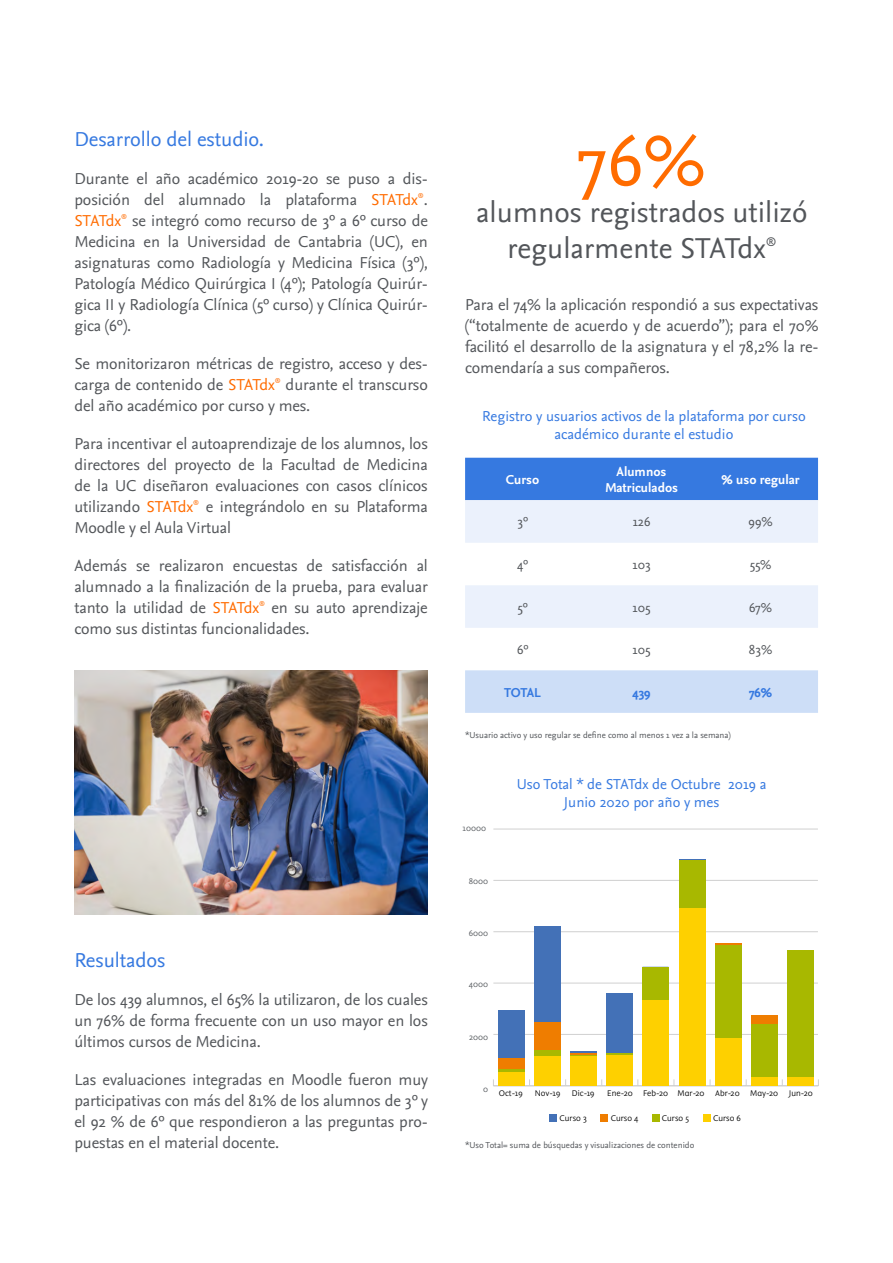
<style>
.page{position:relative;width:893px;height:1263px;background:#fff}
.page>*{position:absolute;margin:0;border:0;box-sizing:border-box;transform-origin:0 0}
.t1{font:75px "Nexus Sans Pro";color:#ff6c00}
.t2{font:30px/36px "Nexus Sans Pro";color:#53565a;text-align:center}
.t3{font:21px "Nexus Sans Pro";letter-spacing:-.005em;color:#3679e0}
.t4{font:16.5px/21px "Nexus Sans Pro";letter-spacing:-.005em;color:#53565a;text-align:justify}
.t5{font:15px/18px "Nexus Sans Pro";color:#3679e0;text-align:center}
.t6{font:700 13.5px/16.2px "Nexus Sans Pro";color:#fff;text-align:center}
.t7{font:13.5px "Nexus Sans Pro";color:#53565a}
.t8{font:700 13.5px "Nexus Sans Pro";color:#3679e0}
.t9{font:300 9.45px "Elsevier Display";color:#000}
.t10{font:300 9.45px "Elsevier Display";color:#52565a}
.t11{font:9px "Nexus Sans Pro";color:#53565a}
.s1{color:#ff6c00}
</style>
<div class="page">
<div style="left:465px;top:458px;width:353px;height:42px;background:#3679e0"></div>
<svg style="left:465px;top:500px;width:353px;height:128px;fill:#ebf1fc"></svg>
<div style="left:465px;top:670px;width:353px;height:43px;background:#cddef7"></div>
<img style="left:74px;top:671px;width:354px;height:243px">
<hr style="left:493px;top:1085px;width:325px;height:1px;background:#d0d0d0">
<hr style="left:493px;top:1034px;width:325px;height:1px;background:#d0d0d0">
<hr style="left:493px;top:983px;width:325px;height:1px;background:#d0d0d0">
<hr style="left:493px;top:931px;width:325px;height:1px;background:#d0d0d0">
<hr style="left:493px;top:880px;width:325px;height:1px;background:#d0d0d0">
<hr style="left:493px;top:829px;width:325px;height:1px;background:#d0d0d0">
<div style="left:498px;top:1010px;width:26px;height:48px;background:#4371b7"></div>
<div style="left:535px;top:926px;width:26px;height:96px;background:#4371b7"></div>
<hr style="left:571px;top:1051px;width:26px;height:2px;background:#4371b7">
<div style="left:607px;top:993px;width:26px;height:61px;background:#4371b7"></div>
<div style="left:498px;top:1058px;width:26px;height:11px;background:#ef7d00"></div>
<div style="left:535px;top:1022px;width:26px;height:28px;background:#ef7d00"></div>
<hr style="left:571px;top:1053px;width:26px;height:2px;background:#ef7d00">
<svg style="left:679px;top:860px;width:26px;height:1px"></svg>
<hr style="left:715px;top:943px;width:26px;height:2px;background:#ef7d00">
<div style="left:751px;top:1015px;width:26px;height:9px;background:#ef7d00"></div>
<hr style="left:498px;top:1069px;width:26px;height:3px;background:#a8b800">
<div style="left:535px;top:1050px;width:26px;height:6px;background:#a8b800"></div>
<svg style="left:571px;top:1055px;width:26px;height:1px"></svg>
<svg style="left:607px;top:1054px;width:26px;height:1px"></svg>
<div style="left:643px;top:967px;width:26px;height:34px;background:#a8b800"></div>
<div style="left:679px;top:861px;width:26px;height:48px;background:#a8b800"></div>
<div style="left:715px;top:945px;width:26px;height:93px;background:#a8b800"></div>
<div style="left:751px;top:1024px;width:26px;height:53px;background:#a8b800"></div>
<div style="left:787px;top:950px;width:26px;height:127px;background:#a8b800"></div>
<div style="left:498px;top:1072px;width:26px;height:14px;background:#fed000"></div>
<div style="left:535px;top:1056px;width:26px;height:30px;background:#fed000"></div>
<div style="left:571px;top:1056px;width:26px;height:30px;background:#fed000"></div>
<div style="left:607px;top:1055px;width:26px;height:31px;background:#fed000"></div>
<div style="left:643px;top:1001px;width:26px;height:85px;background:#fed000"></div>
<div style="left:679px;top:909px;width:26px;height:177px;background:#fed000"></div>
<div style="left:715px;top:1038px;width:26px;height:48px;background:#fed000"></div>
<div style="left:751px;top:1077px;width:26px;height:9px;background:#fed000"></div>
<div style="left:787px;top:1077px;width:26px;height:9px;background:#fed000"></div>
<div style="left:550px;top:1114px;width:7px;height:7px;background:#4371b7"></div>
<div style="left:601px;top:1114px;width:7px;height:7px;background:#ef7d00"></div>
<div style="left:652px;top:1114px;width:7px;height:7px;background:#a8b800"></div>
<div style="left:703px;top:1114px;width:8px;height:7px;background:#fed000"></div>
<p class="t3" style="left:74px;top:123px;width:191px">Desarrollo del estudio.</p>
<p class="t4" style="left:74px;top:167px;width:355px">Durante el año académico 2019-20 se puso a dis&shy;posición del alumnado la plataforma <span class="s1">STATdx</span><sup>®</sup>.<br><span class="s1">STATdx</span><sup>®</sup> se integró como recurso de 3º a 6º curso de Medicina en la Universidad de Cantabria (UC), en asignaturas como Radiología y Medicina Física (3º), Patología Médico Quirúrgica I (4º); Patología Quirúr&shy;gica II y Radiología Clínica (5º curso) y Clínica Quirúr&shy;gica (6º).</p>
<p class="t4" style="left:74px;top:352px;width:355px">Se monitorizaron métricas de registro, acceso y des&shy;carga de contenido de <span class="s1">STATdx</span><sup>®</sup> durante el transcurso del año académico por curso y mes.</p>
<p class="t4" style="left:74px;top:432px;width:355px">Para incentivar el autoaprendizaje de los alumnos, los directores del proyecto de la Facultad de Medicina de la UC diseñaron evaluaciones con casos clínicos utilizando <span class="s1">STATdx</span><sup>®</sup> e integrándolo en su Plataforma Moodle y el Aula Virtual</p>
<p class="t4" style="left:74px;top:554px;width:355px">Además se realizaron encuestas de satisfacción al alumnado a la finalización de la prueba, para evaluar tanto la utilidad de <span class="s1">STATdx</span><sup>®</sup> en su auto aprendizaje como sus distintas funcionalidades.</p>
<p class="t3" style="left:74px;top:944px;width:93px">Resultados</p>
<p class="t4" style="left:74px;top:988px;width:355px">De los 439 alumnos, el 65% la utilizaron, de los cuales un 76% de forma frecuente con un uso mayor en los últimos cursos de Medicina.</p>
<p class="t4" style="left:74px;top:1068px;width:355px">Las evaluaciones integradas en Moodle fueron muy participativas con más del 81% de los alumnos de 3º y el 92 % de 6º que respondieron a las preguntas pro&shy;puestas en el material docente.</p>
<h1 class="t1" style="left:578px;top:104px;width:129px">76%</h1>
<h2 class="t2" style="left:476px;top:193px;width:333px">alumnos registrados utilizó regularmente STATdx<sup>®</sup></h2>
<p class="t4" style="left:465px;top:293px;width:355px">Para el 74% la aplicación respondió a sus expectativas (“totalmente de acuerdo y de acuerdo”); para el 70% facilitó el desarrollo de la asignatura y el 78,2% la re&shy;comendaría a sus compañeros.</p>
<p class="t5" style="left:482px;top:406px;width:325px">Registro y usuarios activos de la plataforma por curso académico durante el estudio</p>
<p class="t6" style="left:506px;top:471px;width:35px">Curso</p>
<p class="t6" style="left:605px;top:463px;width:75px">Alumnos<br>Matriculados</p>
<p class="t6" style="left:722px;top:471px;width:80px">% uso regular</p>
<p class="t7" style="left:517px;top:512px;width:12px">3º</p>
<p class="t7" style="left:633px;top:512px;width:19px">126</p>
<p class="t7" style="left:749px;top:512px;width:26px">99%</p>
<p class="t7" style="left:517px;top:554px;width:13px">4º</p>
<p class="t7" style="left:632px;top:554px;width:20px">103</p>
<p class="t7" style="left:750px;top:554px;width:23px">55%</p>
<p class="t7" style="left:517px;top:597px;width:12px">5º</p>
<p class="t7" style="left:633px;top:597px;width:19px">105</p>
<p class="t7" style="left:749px;top:597px;width:25px">67%</p>
<p class="t7" style="left:517px;top:639px;width:13px">6º</p>
<p class="t7" style="left:633px;top:639px;width:19px">105</p>
<p class="t7" style="left:749px;top:639px;width:25px">83%</p>
<p class="t8" style="left:504px;top:682px;width:38px">TOTAL</p>
<p class="t8" style="left:632px;top:682px;width:20px">439</p>
<p class="t8" style="left:749px;top:682px;width:25px">76%</p>
<p class="t11" style="left:465px;top:728px;width:267px">*Usuario activo y uso regular se define como al menos 1 vez a la semana)</p>
<p class="t10" style="left:463px;top:823px;width:25px">10000</p>
<p class="t10" style="left:469px;top:875px;width:21px">8000</p>
<p class="t10" style="left:469px;top:927px;width:21px">6000</p>
<p class="t10" style="left:469px;top:978px;width:21px">4000</p>
<p class="t10" style="left:469px;top:1031px;width:21px">2000</p>
<p class="t5" style="left:517px;top:774px;width:251px">Uso Total * de STATdx de Octubre 2019 a<br>Junio 2020 por año y mes</p>
<p class="t10" style="left:483px;top:1083px;width:7px">0</p>
<p class="t9" style="left:499px;top:1088px;width:25px">Oct-19</p>
<p class="t9" style="left:535px;top:1088px;width:61px">Nov-19 Dic-19</p>
<p class="t9" style="left:607px;top:1088px;width:207px">Ene-20 Feb-20 Mar-20 Abr-20 May-20 Jun-20</p>
<p class="t9" style="left:560px;top:1112px;width:29px">Curso 3</p>
<p class="t9" style="left:611px;top:1112px;width:29px">Curso 4</p>
<p class="t9" style="left:662px;top:1112px;width:29px">Curso 5</p>
<p class="t9" style="left:713px;top:1112px;width:29px">Curso 6</p>
<p class="t11" style="left:465px;top:1138px;width:231px">*Uso Total= suma de búsquedas y visualizaciones de contenido</p>
</div>
